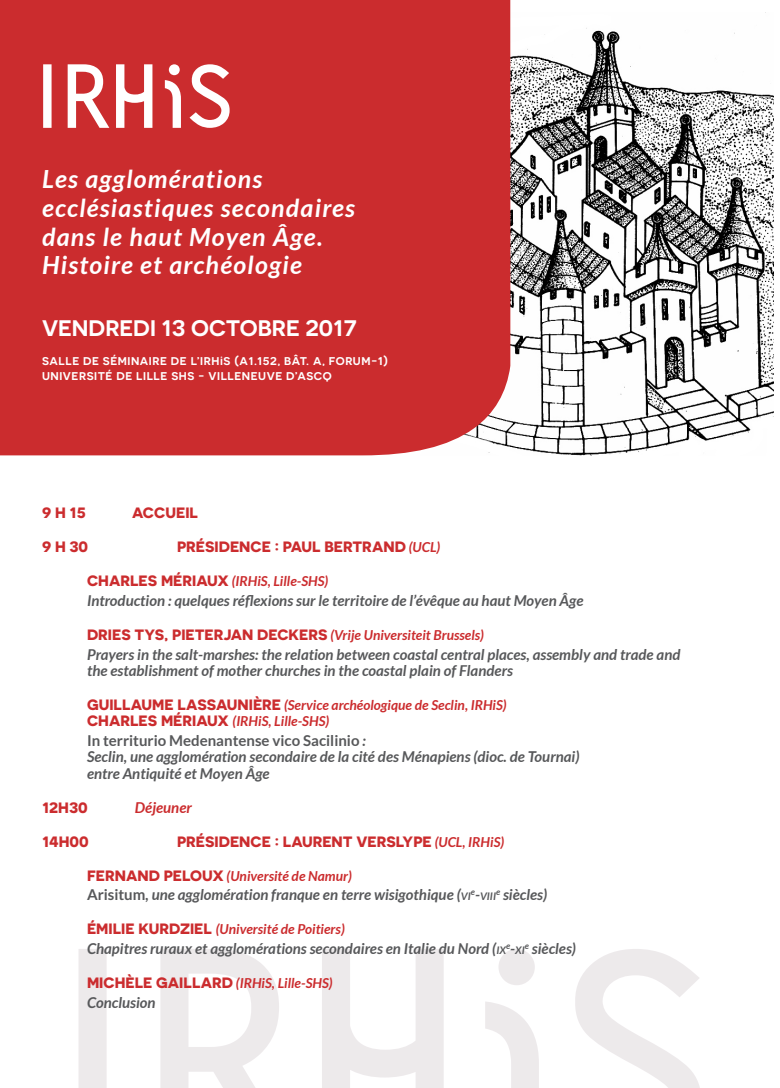
<style>
.page{position:relative;width:780px;height:1088px;background:#fff}
.page>*{position:absolute;margin:0;border:0;box-sizing:border-box;transform-origin:0 0}
.t1{font:italic 700 25px "Lato";letter-spacing:.05em;color:#fff}
.t2{font:600 22.5px "Novecentosanswide";color:#fff}
.t3{font:italic 700 15px "Lato";color:#57585a}
.t4{font:700 15px "Novecentosanswide";color:#cb2c2e}
.t5{font:700 15px "Lato";color:#57585a}
.t6{font:italic 700 15px "Lato";color:#cb2c2e}
.t7{font:italic 700 13.75px "Lato";color:#cb2c2e}
.t8{font:600 11.25px/15px "Novecentosanswide";letter-spacing:.05em;color:#fff}
.t9{font:italic 700 10.5px "Lato";color:#57585a}
.s1{font-family:"Lato";font-style:italic;font-size:13.75px}
.s2{font-family:"Novecentosanswide";font-style:normal;font-size:15px}
.s3{font-style:italic}
.s4{font-style:normal}
.s5{font-size:10.5px}
.s6{font-size:15px}
</style>
<div class="page">
<img style="left:510px;top:13px;width:263px;height:442px">
<div style="left:0;top:0;width:510px;height:455px;background:#cb2c2e"></div>
<svg style="left:68px;top:64px;width:41px;height:64px"></svg>
<svg style="left:116px;top:64px;width:36px;height:64px"></svg>
<svg style="left:43px;top:64px;width:9px;height:64px"></svg>
<svg style="left:189px;top:64px;width:40px;height:64px"></svg>
<svg style="left:165px;top:64px;width:16px;height:64px"></svg>
<svg style="left:160px;top:949px;width:119px;height:139px"></svg>
<svg style="left:498px;top:949px;width:37px;height:36px"></svg>
<svg style="left:322px;top:949px;width:121px;height:139px"></svg>
<div style="left:78px;top:949px;width:29px;height:139px;background:#edeaeb"></div>
<svg style="left:575px;top:949px;width:125px;height:139px"></svg>
<svg style="left:485px;top:1002px;width:54px;height:86px"></svg>
<p class="t1" style="left:42px;top:165px;width:222px">Les agglomérations</p>
<p class="t1" style="left:42px;top:193px;width:314px">ecclésiastiques secondaires</p>
<p class="t1" style="left:42px;top:222px;width:282px">dans le haut Moyen Âge.</p>
<p class="t1" style="left:42px;top:251px;width:261px">Histoire et archéologie</p>
<p class="t2" style="left:42px;top:314px;width:316px">VENDREDI 13 OCTOBRE 2017</p>
<p class="t8" style="left:42px;top:353px;width:347px">SALLE DE SÉMINAIRE DE L’IRHiS (A1.152, BÂT. A, FORUM-1)<br>UNIVERSITÉ DE LILLE SHS - VILLENEUVE D’ASCQ</p>
<p class="t4" style="left:42px;top:504px;width:45px">9H15</p>
<p class="t4" style="left:132px;top:504px;width:67px">ACCUEIL</p>
<p class="t4" style="left:42px;top:538px;width:48px">9H30</p>
<p class="t4" style="left:177px;top:538px;width:265px">PRÉSIDENCE : PAUL BERTRAND <span class="s1">(UCL)</span></p>
<p class="t7" style="left:87px;top:573px;width:243px"><span class="s2">CHARLES MÉRIAUX</span> (IRHiS, Lille-SHS)</p>
<p class="t3" style="left:87px;top:592px;width:498px">Introduction : quelques réflexions sur le territoire de l’évêque au haut Moyen Âge</p>
<p class="t7" style="left:87px;top:627px;width:398px"><span class="s2">DRIES TYS, PIETERJAN DECKERS</span> (Vrije Universiteit Brussels)</p>
<p class="t3" style="left:87px;top:646px;width:595px">Prayers in the salt-marshes: the relation between coastal central places, assembly and trade and</p>
<p class="t3" style="left:87px;top:662px;width:427px">the establishment of mother churches in the coastal plain of Flanders</p>
<p class="t7" style="left:87px;top:697px;width:421px"><span class="s2">GUILLAUME LASSAUNIÈRE</span> (Service archéologique de Seclin, IRHiS)</p>
<p class="t7" style="left:87px;top:713px;width:244px"><span class="s2">CHARLES MÉRIAUX</span> (IRHiS, Lille-SHS)</p>
<p class="t5" style="left:87px;top:732px;width:280px">In territurio Medenantense vico Sacilinio <span class="s3">:</span></p>
<p class="t3" style="left:87px;top:748px;width:494px">Seclin, une agglomération secondaire de la cité des Ménapiens (dioc. de Tournai)</p>
<p class="t3" style="left:87px;top:764px;width:184px">entre Antiquité et Moyen Âge</p>
<p class="t4" style="left:42px;top:798px;width:47px">12H30</p>
<p class="t6" style="left:135px;top:798px;width:58px">Déjeuner</p>
<p class="t4" style="left:42px;top:832px;width:48px">14H00</p>
<p class="t4" style="left:177px;top:832px;width:329px">PRÉSIDENCE : LAURENT VERSLYPE <span class="s1">(UCL, IRHiS)</span></p>
<p class="t7" style="left:87px;top:868px;width:266px"><span class="s2">FERNAND PELOUX</span> (Université de Namur)</p>
<p class="t3" style="left:87px;top:886px;width:385px"><span class="s4">Arisitum</span>, une agglomération franque en terre wisigothique (<span class="s5">VI</span></p>
<p class="t9" style="left:471px;top:890px;width:27px"><sup>e</sup><span class="s6">-</span>VIII</p>
<p class="t3" style="left:496px;top:886px;width:53px"><sup>e</sup> siècles)</p>
<p class="t7" style="left:87px;top:921px;width:259px"><span class="s2">ÉMILIE KURDZIEL</span> (Université de Poitiers)</p>
<p class="t3" style="left:87px;top:940px;width:420px">Chapitres ruraux et agglomérations secondaires en Italie du Nord (<span class="s5">IX</span></p>
<p class="t9" style="left:506px;top:944px;width:20px"><sup>e</sup><span class="s6">-</span>XI</p>
<p class="t3" style="left:525px;top:940px;width:53px"><sup>e</sup> siècles)</p>
<p class="t7" style="left:87px;top:975px;width:247px"><span class="s2">MICHÈLE GAILLARD</span> (IRHiS, Lille-SHS)</p>
<p class="t3" style="left:87px;top:994px;width:70px">Conclusion</p>
</div>
